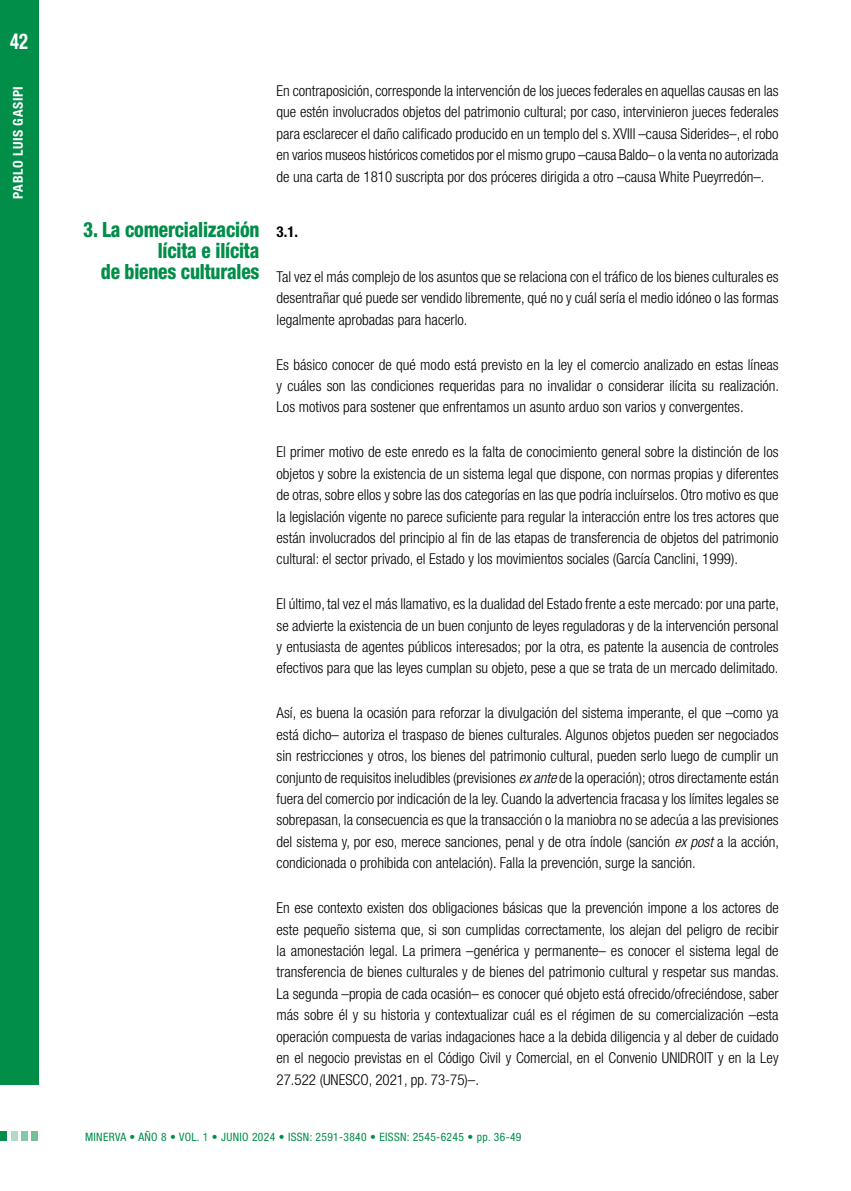
<style>
.page{position:relative;width:851px;height:1191px;background:#fff}
.page>*{position:absolute;margin:0;border:0;box-sizing:border-box;transform-origin:0 0}
.t1{font:700 condensed 21.75px "Helvetica Neue LT Std";color:#fff;scale:.85 1}
._00-SUBTI-1_MARGEN{font:800 condensed 21px/21px "Helvetica Neue LT Std";letter-spacing:-.01em;color:#008e49;text-align:right;scale:.92 1}
._00-TEXTO_GENERAL{font:300 condensed 15px/21.5px "Helvetica Neue LT Std";color:#000;text-align:justify}
._000-subtitulo_2_ok{font:700 condensed 15px "Helvetica Neue LT Std";color:#000}
.t2{font:700 condensed 13.5px "Helvetica Neue LT Std";letter-spacing:.04em;color:#fff}
.t3{font:condensed 11.55px "Helvetica Neue LT Std";letter-spacing:.03em;color:#008e49}
.s1{font-style:italic}
</style>
<div class="page">
<div style="left:0;top:0;width:38px;height:1084px;background:#008e49"></div>
<div style="left:21px;top:1131px;width:7px;height:10px;background:#85c8a7"></div>
<div style="left:11px;top:1131px;width:7px;height:10px;background:#b0dbc6"></div>
<div style="left:0;top:1131px;width:7px;height:10px;background:#008e49"></div>
<div style="left:32px;top:1131px;width:6px;height:10px;background:#73c09b"></div>
<h1 class="t1" style="left:10px;top:28px;width:23px">42</h1>
<p class="t2" style="left:10px;top:198px;width:114px;rotate:-90deg">PABLO LUIS GASIPI</p>
<p class="_00-SUBTI-1_MARGEN" style="left:83px;top:218px;width:193px">3. La comercialización lícita e ilícita<br>de bienes culturales</p>
<p class="_00-TEXTO_GENERAL" style="left:276px;top:80px;width:503px">En contraposición, corresponde la intervención de los jueces federales en aquellas causas en las que estén involucrados objetos del patrimonio cultural; por caso, intervinieron jueces federales para esclarecer el daño calificado producido en un templo del s. XVIII –causa Siderides–, el robo en varios museos históricos cometidos por el mismo grupo –causa Baldo– o la venta no autorizada de una carta de 1810 suscripta por dos próceres dirigida a otro –causa White Pueyrredón–.</p>
<p class="_000-subtitulo_2_ok" style="left:276px;top:222px;width:23px">3.1.</p>
<p class="_00-TEXTO_GENERAL" style="left:276px;top:266px;width:503px">Tal vez el más complejo de los asuntos que se relaciona con el tráfico de los bienes culturales es desentrañar qué puede ser vendido libremente, qué no y cuál sería el medio idóneo o las formas legalmente aprobadas para hacerlo.</p>
<p class="_00-TEXTO_GENERAL" style="left:276px;top:353px;width:504px">Es básico conocer de qué modo está previsto en la ley el comercio analizado en estas líneas y cuáles son las condiciones requeridas para no invalidar o considerar ilícita su realización.<br>Los motivos para sostener que enfrentamos un asunto arduo son varios y convergentes.</p>
<p class="_00-TEXTO_GENERAL" style="left:276px;top:441px;width:503px">El primer motivo de este enredo es la falta de conocimiento general sobre la distinción de los objetos y sobre la existencia de un sistema legal que dispone, con normas propias y diferentes de otras, sobre ellos y sobre las dos categorías en las que podría incluírselos. Otro motivo es que la legislación vigente no parece suficiente para regular la interacción entre los tres actores que están involucrados del principio al fin de las etapas de transferencia de objetos del patrimonio cultural: el sector privado, el Estado y los movimientos sociales (García Canclini, 1999).</p>
<p class="_00-TEXTO_GENERAL" style="left:276px;top:593px;width:504px">El último, tal vez el más llamativo, es la dualidad del Estado frente a este mercado: por una parte, se advierte la existencia de un buen conjunto de leyes reguladoras y de la intervención personal y entusiasta de agentes públicos interesados; por la otra, es patente la ausencia de controles efectivos para que las leyes cumplan su objeto, pese a que se trata de un mercado delimitado.</p>
<p class="_00-TEXTO_GENERAL" style="left:276px;top:702px;width:504px">Así, es buena la ocasión para reforzar la divulgación del sistema imperante, el que –como ya está dicho– autoriza el traspaso de bienes culturales. Algunos objetos pueden ser negociados sin restricciones y otros, los bienes del patrimonio cultural, pueden serlo luego de cumplir un conjunto de requisitos ineludibles (previsiones <span class="s1">ex ante</span> de la operación); otros directamente están fuera del comercio por indicación de la ley. Cuando la advertencia fracasa y los límites legales se sobrepasan, la consecuencia es que la transacción o la maniobra no se adecúa a las previsiones del sistema y, por eso, merece sanciones, penal y de otra índole (sanción <span class="s1">ex post</span> a la acción, condicionada o prohibida con antelación). Falla la prevención, surge la sanción.</p>
<p class="_00-TEXTO_GENERAL" style="left:276px;top:897px;width:504px">En ese contexto existen dos obligaciones básicas que la prevención impone a los actores de este pequeño sistema que, si son cumplidas correctamente, los alejan del peligro de recibir la amonestación legal. La primera –genérica y permanente– es conocer el sistema legal de transferencia de bienes culturales y de bienes del patrimonio cultural y respetar sus mandas.<br>La segunda –propia de cada ocasión– es conocer qué objeto está ofrecido/ofreciéndose, saber más sobre él y su historia y contextualizar cuál es el régimen de su comercialización –esta operación compuesta de varias indagaciones hace a la debida diligencia y al deber de cuidado en el negocio previstas en el Código Civil y Comercial, en el Convenio UNIDROIT y en la Ley 27.522 (UNESCO, 2021, pp. 73-75)–.</p>
<p class="t3" style="left:85px;top:1130px;width:438px">MINERVA • AÑO 8 • VOL. 1 • JUNIO 2024 • ISSN: 2591-3840 • EISSN: 2545-6245 • pp. 36-49</p>
</div>
